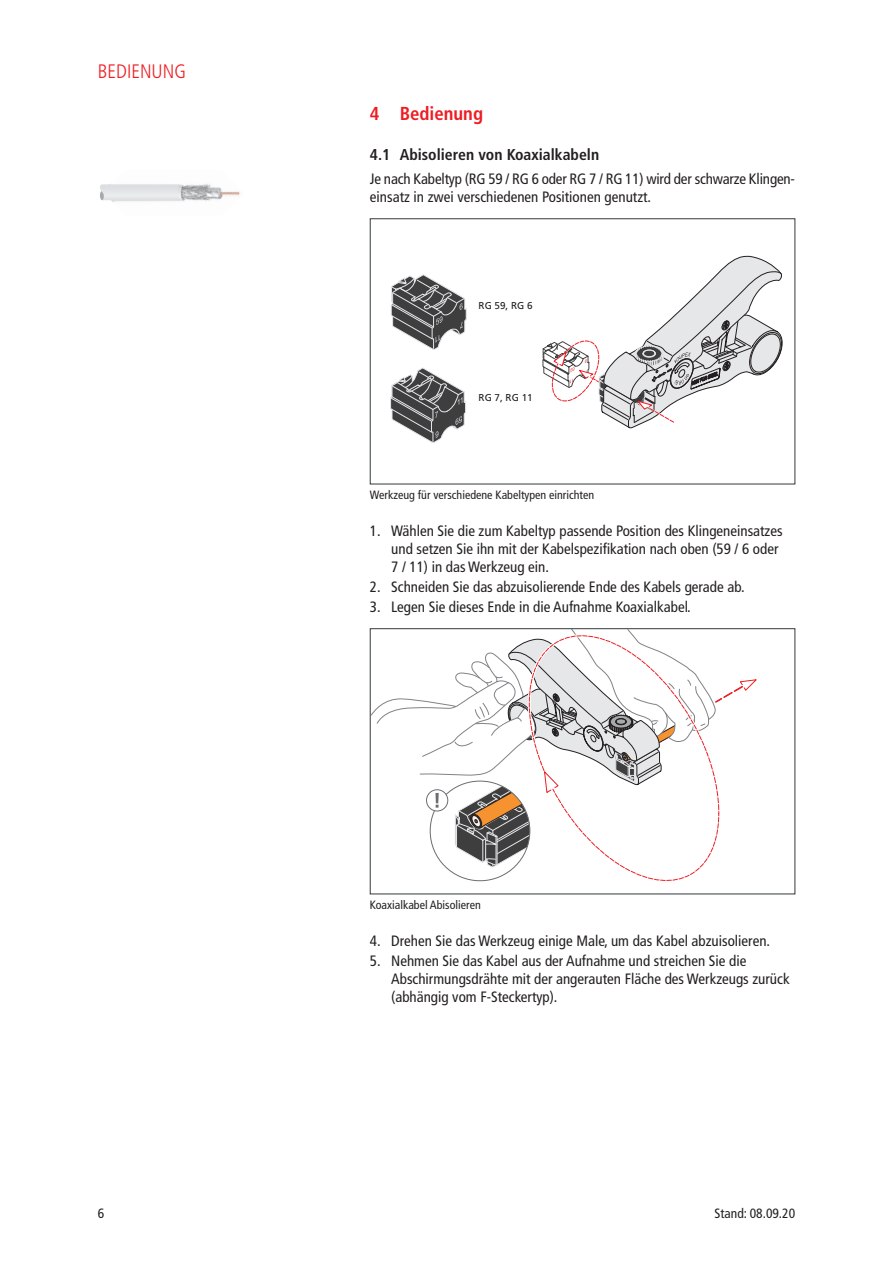
<style>
.page{position:relative;width:893px;height:1263px;background:#fff}
.page>*{position:absolute;margin:0;border:0;box-sizing:border-box;transform-origin:0 0}
.t1{font:300 condensed 19.5px "Frutiger LT Pro";color:#ee1d23}
.t2{font:700 condensed 18.75px "Frutiger LT Pro";color:#ee1d23}
.t3{font:700 condensed 15.75px "Frutiger LT Pro";color:#231f20}
.t4{font:condensed 15px/18px "Frutiger LT Pro";color:#231f20}
.t5{font:condensed 13.5px "Frutiger LT Pro";color:#231f20}
.figcaption{font:condensed 12px "Frutiger LT Pro";color:#231f20}
.t6{font:9.9px "Frutiger";color:#231f20}
</style>
<div class="page">
<svg style="left:390px;top:367px;width:76px;height:76px"></svg>
<svg style="left:391px;top:274px;width:76px;height:76px"></svg>
<svg style="left:542px;top:256px;width:240px;height:173px"></svg>
<div style="left:370px;top:218px;width:425px;height:266px;border:1px solid #34393a"></div>
<svg style="left:372px;top:630px;width:385px;height:252px"></svg>
<div style="left:370px;top:628px;width:425px;height:266px;border:1px solid #34393a"></div>
<img style="left:102px;top:184px;width:138px;height:18px">
<svg style="left:100px;top:184px;width:81px;height:16px"></svg>
<h1 class="t1" style="left:98px;top:60px;width:90px">BEDIENUNG</h1>
<p class="t2" style="left:370px;top:103px;width:115px">4 Bedienung</p>
<p class="t3" style="left:370px;top:146px;width:231px">4.1 Abisolieren von Koaxialkabeln</p>
<p class="t4" style="left:370px;top:170px;width:425px">Je nach Kabeltyp (RG 59 / RG 6 oder RG 7 / RG 11) wird der schwarze Klingen&shy;einsatz in zwei verschiedenen Positionen genutzt.</p>
<p class="t6" style="left:479px;top:300px;width:56px">RG 59, RG 6</p>
<p class="t6" style="left:479px;top:392px;width:56px">RG 7, RG 11</p>
<p class="figcaption" style="left:370px;top:487px;width:226px">Werkzeug für verschiedene Kabeltypen einrichten</p>
<p class="t4" style="left:391px;top:522px;width:393px;text-indent:-21px">1. Wählen Sie die zum Kabeltyp passende Position des Klingeneinsatzes und setzen Sie ihn mit der Kabelspezifikation nach oben (59 / 6 oder<br>7 / 11) in das Werkzeug ein.</p>
<p class="t4" style="left:370px;top:578px;width:376px">2. Schneiden Sie das abzuisolierende Ende des Kabels gerade ab.</p>
<p class="t4" style="left:370px;top:598px;width:322px">3. Legen Sie dieses Ende in die Aufnahme Koaxialkabel.</p>
<p class="figcaption" style="left:370px;top:897px;width:112px">Koaxialkabel Abisolieren</p>
<p class="t4" style="left:370px;top:932px;width:402px">4. Drehen Sie das Werkzeug einige Male, um das Kabel abzuisolieren.</p>
<p class="t4" style="left:391px;top:952px;width:400px;text-indent:-21px">5. Nehmen Sie das Kabel aus der Aufnahme und streichen Sie die<br>Abschirmungsdrähte mit der angerauten Fläche des Werkzeugs zurück (abhängig vom F-Steckertyp).</p>
<p class="t5" style="left:98px;top:1205px;width:8px">6</p>
<p class="t5" style="left:715px;top:1205px;width:82px">Stand: 08.09.20</p>
</div>
